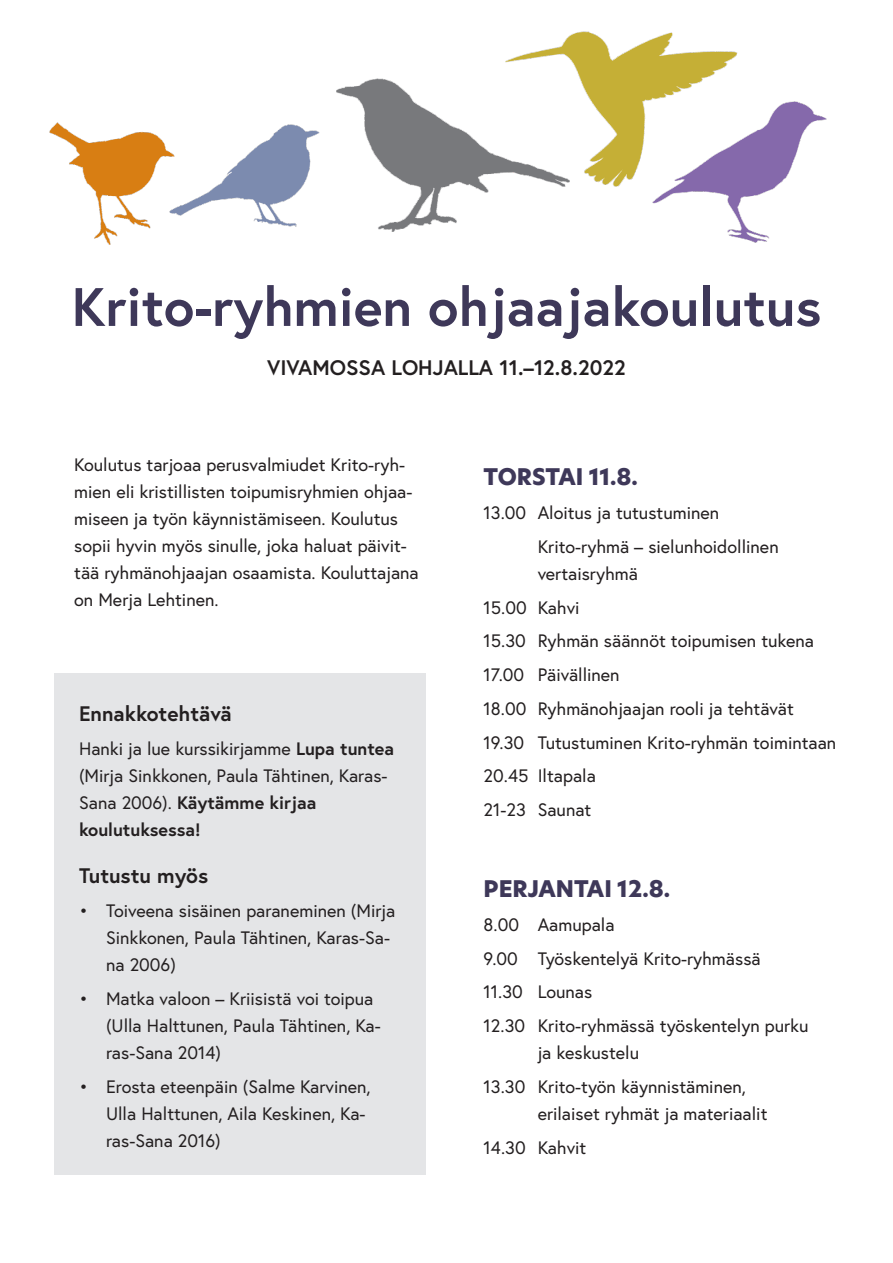
<style>
.page{position:relative;width:893px;height:1263px;background:#fff}
.page>*{position:absolute;margin:0;border:0;box-sizing:border-box;transform-origin:0 0}
.t1{font:700 54px "Europa";color:#3e3859}
.Väliotsikko{font:800 22.5px "Hero New";color:#3e3859}
.t2{font:700 21px "Europa";color:#231f20}
.t3{font:18px/27px "Europa";color:#231f20}
.s1{font-weight:700}
</style>
<div class="page">
<div style="left:54px;top:674px;width:371px;height:501px;background:#e4e5e7"></div>
<img style="left:49px;top:31px;width:778px;height:214px">
<p class="t1" style="left:72px;top:270px;width:751px">Krito-ryhmien ohjaajakoulutus</p>
<p class="t2" style="left:267px;top:353px;width:360px">VIVAMOSSA LOHJALLA 11.–12.8.2022</p>
<p class="t3" style="left:74px;top:451px;width:346px">Koulutus tarjoaa perusvalmiudet Krito-ryh&shy;mien eli kristillisten toipumisryhmien ohjaa&shy;miseen ja työn käynnistämiseen. Koulutus sopii hyvin myös sinulle, joka haluat päivit&shy;tää ryhmänohjaajan osaamista. Kouluttajana on Merja Lehtinen.</p>
<p class="t2" style="left:79px;top:699px;width:154px">Ennakkotehtävä</p>
<p class="t3" style="left:79px;top:735px;width:317px">Hanki ja lue kurssikirjamme <span class="s1">Lupa tuntea </span>(Mirja Sinkkonen, Paula Tähtinen, Karas-<br>Sana 2006). <span class="s1">Käytämme kirjaa koulutuksessa!</span></p>
<p class="t2" style="left:79px;top:862px;width:131px">Tutustu myös</p>
<p class="t3" style="left:106px;top:897px;width:291px;text-indent:-27px">• Toiveena sisäinen paraneminen (Mirja<br>Sinkkonen, Paula Tähtinen, Karas-Sa&shy;na 2006)</p>
<p class="t3" style="left:106px;top:985px;width:276px;text-indent:-27px">• Matka valoon – Kriisistä voi toipua (Ulla Halttunen, Paula Tähtinen, Ka&shy;ras-Sana 2014)</p>
<p class="t3" style="left:106px;top:1072px;width:266px;text-indent:-27px">• Erosta eteenpäin (Salme Karvinen,<br>Ulla Halttunen, Aila Keskinen, Ka&shy;ras-Sana 2016)</p>
<p class="Väliotsikko" style="left:484px;top:462px;width:156px">TORSTAI 11.8.</p>
<p class="t3" style="left:484px;top:499px;width:237px">13.00 Aloitus ja tutustuminen</p>
<p class="t3" style="left:538px;top:533px;width:243px">Krito-ryhmä – sielunhoidollinen vertaisryhmä</p>
<p class="t3" style="left:484px;top:593px;width:97px">15.00 Kahvi</p>
<p class="t3" style="left:484px;top:627px;width:332px">15.30 Ryhmän säännöt toipumisen tukena</p>
<p class="t3" style="left:484px;top:661px;width:138px">17.00 Päivällinen</p>
<p class="t3" style="left:484px;top:695px;width:312px">18.00 Ryhmänohjaajan rooli ja tehtävät</p>
<p class="t3" style="left:484px;top:728px;width:354px">19.30 Tutustuminen Krito-ryhmän toimintaan</p>
<p class="t3" style="left:484px;top:762px;width:114px">20.45 Iltapala</p>
<p class="t3" style="left:484px;top:796px;width:109px">21-23 Saunat</p>
<p class="Väliotsikko" style="left:484px;top:873px;width:188px">PERJANTAI 12.8.</p>
<p class="t3" style="left:484px;top:911px;width:132px">8.00 Aamupala</p>
<p class="t3" style="left:484px;top:944px;width:279px">9.00 Työskentelyä Krito-ryhmässä</p>
<p class="t3" style="left:484px;top:978px;width:110px">11.30 Lounas</p>
<p class="t3" style="left:538px;top:1012px;width:272px;text-indent:-54px">12.30 Krito-ryhmässä työskentelyn purku ja keskustelu</p>
<p class="t3" style="left:538px;top:1073px;width:231px;text-indent:-54px">13.30 Krito-työn käynnistäminen, erilaiset ryhmät ja materiaalit</p>
<p class="t3" style="left:484px;top:1133px;width:104px">14.30 Kahvit</p>
</div>
